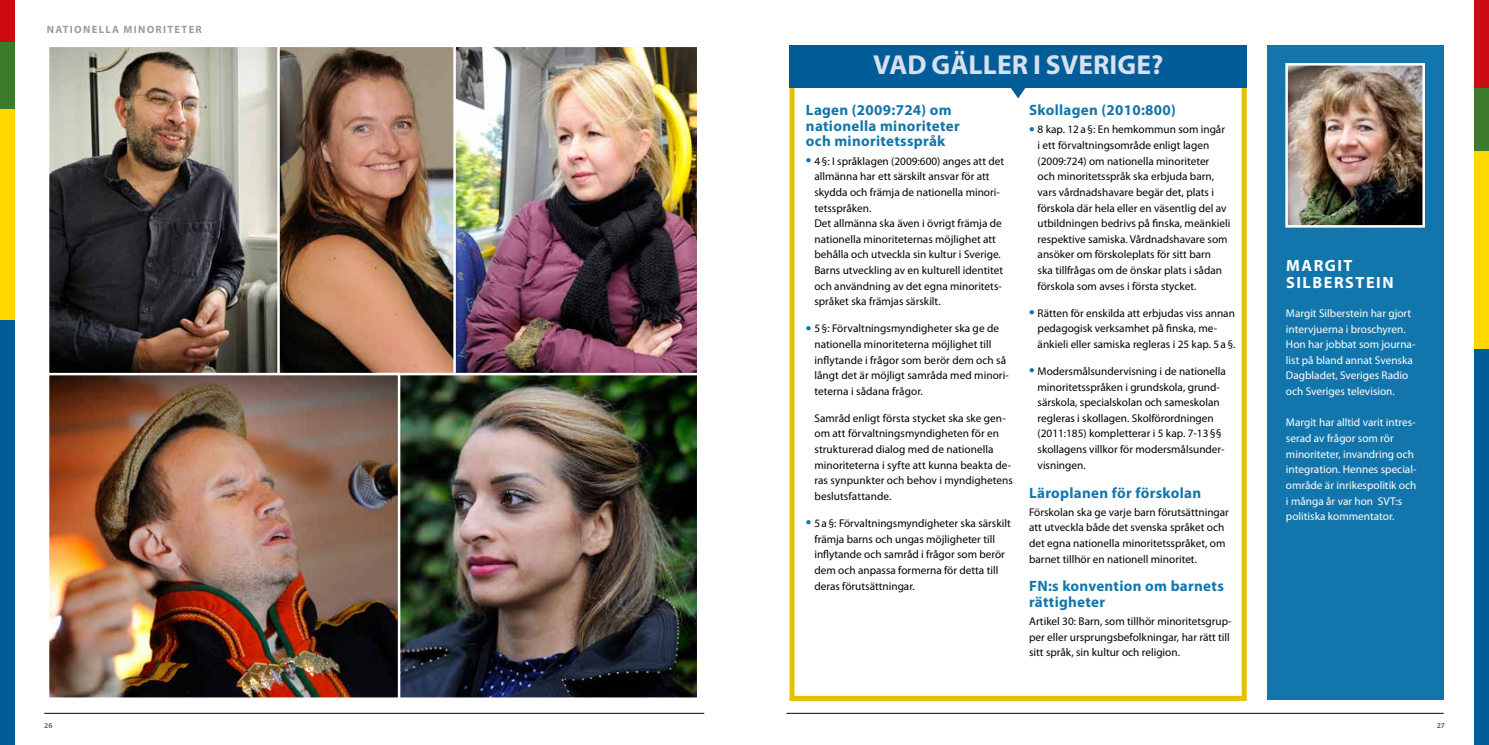
<style>
.page{position:relative;width:1489px;height:745px;background:#fff}
.page>*{position:absolute;margin:0;border:0;box-sizing:border-box;transform-origin:0 0}
.t1{font:700 27.5px "Myriad Pro";letter-spacing:.005em;color:#d6e0ef}
.t2{font:700 16.25px/17.5px "Myriad Pro";letter-spacing:.095em;color:#fff}
.t3{font:700 15px/15.6px "Myriad Pro";letter-spacing:.02em;color:#1276ac}
.t4{font:11.25px/15.6px "Myriad Pro";color:#000}
.t5{font:11.25px/15.6px "Myriad Pro";color:#fff}
.t6{font:700 10.62px "Myriad Pro";letter-spacing:.12em;color:#9d9d9c}
.t7{font:700 7.5px "Myriad Pro";color:#706f6f}
</style>
<div class="page">
<div style="left:789px;top:45px;width:457px;height:655px;border:5px solid #e4c100"></div>
<hr style="left:44px;top:712px;width:660px;height:1px;background:#000">
<div style="left:0;top:319px;width:14px;height:425px;background:#005d99"></div>
<div style="left:0;top:109px;width:14px;height:210px;background:#ffd800"></div>
<div style="left:0;top:0;width:14px;height:43px;background:#cb0b0f"></div>
<div style="left:0;top:43px;width:14px;height:66px;background:#3c7b2b"></div>
<img style="left:50px;top:48px;width:227px;height:324px">
<img style="left:280px;top:48px;width:173px;height:324px">
<img style="left:456px;top:48px;width:240px;height:324px">
<div style="left:453px;top:45px;width:246px;height:359px;border:2px solid #fff"></div>
<img style="left:400px;top:375px;width:296px;height:321px">
<div style="left:375px;top:372px;width:324px;height:327px;border:2px solid #fff"></div>
<img style="left:50px;top:375px;width:347px;height:321px">
<div style="left:47px;top:372px;width:353px;height:327px;border:2px solid #fff"></div>
<hr style="left:786px;top:712px;width:657px;height:1px;background:#000">
<div style="left:1266px;top:45px;width:177px;height:654px;background:#1276ac"></div>
<img style="left:1288px;top:66px;width:133px;height:158px">
<div style="left:1285px;top:63px;width:139px;height:164px;border:2px solid #fff"></div>
<svg style="left:1011px;top:88px;width:15px;height:10px"></svg>
<div style="left:789px;top:45px;width:457px;height:43px;background:#005d99"></div>
<div style="left:1474px;top:348px;width:14px;height:396px;background:#005d99"></div>
<div style="left:1474px;top:151px;width:14px;height:197px;background:#ffd800"></div>
<div style="left:1474px;top:0;width:14px;height:89px;background:#cb0b0f"></div>
<div style="left:1474px;top:89px;width:14px;height:62px;background:#3c7b2b"></div>
<p class="t6" style="left:47px;top:23px;width:156px">NATIONELLA MINORITETER</p>
<p class="t7" style="left:44px;top:721px;width:10px">26</p>
<h1 class="t1" style="left:873px;top:49px;width:291px">VAD GÄLLER I SVERIGE?</h1>
<h3 class="t3" style="left:806px;top:102px;width:155px">Lagen (2009:724) om nationella minoriteter och minoritetsspråk</h3>
<p class="t4" style="left:814px;top:153px;width:191px;text-indent:-8px"><sup>●</sup> 4§: I språklagen (2009:600) anges att det allmänna har ett särskilt ansvar för att skydda och främja de nationella minori&shy;tetsspråken.<br>Det allmänna ska även i övrigt främja de nationella minoriteternas möjlighet att behålla och utveckla sin kultur i Sverige.<br>Barns utveckling av en kulturell identitet och användning av det egna minoritets&shy;språket ska främjas särskilt.</p>
<p class="t4" style="left:814px;top:321px;width:196px;text-indent:-8px"><sup>●</sup> 5§: Förvaltningsmyndigheter ska ge de nationella minoriteterna möjlighet till inflytande i frågor som berör dem och så långt det är möjligt samråda med minori&shy;teterna i sådana frågor.</p>
<p class="t4" style="left:814px;top:410px;width:200px">Samråd enligt första stycket ska ske gen&shy;om att förvaltningsmyndigheten för en strukturerad dialog med de nationella minoriteterna i syfte att kunna beakta de&shy;ras synpunkter och behov i myndighetens beslutsfattande.</p>
<p class="t4" style="left:814px;top:515px;width:198px;text-indent:-8px"><sup>●</sup> 5a§: Förvaltningsmyndigheter ska särskilt främja barns och ungas möjligheter till inflytande och samråd i frågor som berör dem och anpassa formerna för detta till deras förutsättningar.</p>
<h3 class="t3" style="left:1029px;top:102px;width:148px">Skollagen (2010:800)</h3>
<p class="t4" style="left:1037px;top:122px;width:194px;text-indent:-8px"><sup>●</sup> 8 kap. 12a§: En hemkommun som ingår i ett förvaltningsområde enligt lagen (2009:724) om nationella minoriteter<br>och minoritetsspråk ska erbjuda barn, vars vårdnadshavare begär det, plats i förskola där hela eller en väsentlig del av utbildningen bedrivs på finska, meänkieli respektive samiska. Vårdnadshavare som ansöker om förskoleplats för sitt barn<br>ska tillfrågas om de önskar plats i sådan förskola som avses i första stycket.</p>
<p class="t4" style="left:1037px;top:305px;width:199px;text-indent:-8px"><sup>●</sup> Rätten för enskilda att erbjudas viss annan pedagogisk verksamhet på finska, me&shy;änkieli eller samiska regleras i 25 kap. 5a§.</p>
<p class="t4" style="left:1037px;top:363px;width:190px;text-indent:-8px"><sup>●</sup> Modersmålsundervisning i de nationella minoritetsspråken i grundskola, grund&shy;särskola, specialskolan och sameskolan regleras i skollagen. Skolförordningen (2011:185) kompletterar i 5 kap. 7-13§§ skollagens villkor för modersmålsunder&shy;visningen.</p>
<h3 class="t3" style="left:1029px;top:484px;width:173px">Läroplanen för förskolan</h3>
<p class="t4" style="left:1029px;top:504px;width:201px">Förskolan ska ge varje barn förutsättningar att utveckla både det svenska språket och det egna nationella minoritetsspråket, om barnet tillhör en nationell minoritet.</p>
<h3 class="t3" style="left:1029px;top:578px;width:196px">FN:s konvention om barnets rättigheter</h3>
<p class="t4" style="left:1029px;top:613px;width:204px">Artikel 30: Barn, som tillhör minoritetsgrup&shy;per eller ursprungsbefolkningar, har rätt till sitt språk, sin kultur och religion.</p>
<h2 class="t2" style="left:1285px;top:256px;width:109px">MARGIT<br>SILBERSTEIN</h2>
<p class="t5" style="left:1285px;top:305px;width:131px">Margit Silberstein har gjort intervjuerna i broschyren.<br>Hon har jobbat som journa&shy;list på bland annat Svenska<br>Dagbladet, Sveriges Radio och Sveriges television.</p>
<p class="t5" style="left:1285px;top:415px;width:132px">Margit har alltid varit intres&shy;serad av frågor som rör minoriteter, invandring och integration. Hennes special&shy;område är inrikespolitik och i många år var hon SVT:s politiska kommentator.</p>
<p class="t7" style="left:1436px;top:720px;width:10px">27</p>
</div>
